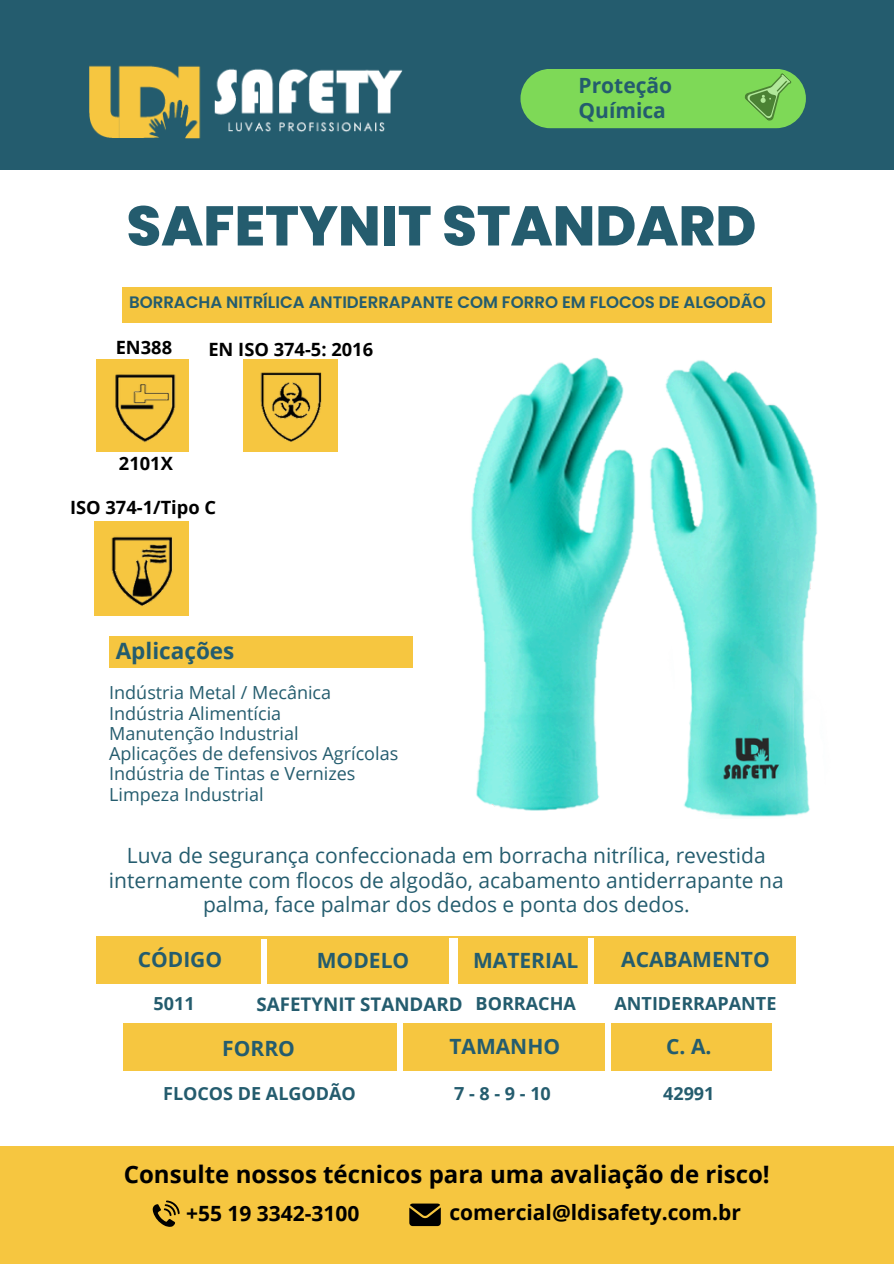
<style>
.page{position:relative;width:894px;height:1264px;background:#fff}
.page>*{position:absolute;margin:0;border:0;box-sizing:border-box;transform-origin:0 0}
.t1{font:800 55.8px "Poppins";color:#245c6e}
.t2{font:700 24px "Open Sans";color:#000}
.t3{font:700 22.5px "Open Sans";color:#245c6e}
.t4{font:21px/24.8px "Open Sans";color:#245c6e;text-align:center}
.t5{font:700 21px/24.8px "Open Sans";color:#245c6e}
.t6{font:700 21px "Open Sans";color:#000}
.t7{font:700 18.75px "Open Sans";color:#245c6e}
.t8{font:700 18.3px "Open Sans";color:#000}
.t9{font:18px/20.2px "Open Sans";color:#245c6e}
.t10{font:700 18px "Open Sans";color:#245c6e}
.t11{font:600 16.65px "Poppins";color:#245c6e}
</style>
<div class="page">
<div style="left:0;top:0;width:893px;height:170px;background:#245c6e"></div>
<img style="left:89px;top:65px;width:313px;height:73px">
<div style="left:122px;top:287px;width:649px;height:36px;background:#f6c640"></div>
<div style="left:96px;top:359px;width:92px;height:92px;background:#f6c640"></div>
<div style="left:109px;top:636px;width:303px;height:32px;background:#f6c640"></div>
<div style="left:96px;top:936px;width:700px;height:48px;background:#f6c640"></div>
<div style="left:123px;top:1023px;width:648px;height:48px;background:#f6c640"></div>
<div style="left:261px;top:938px;width:5px;height:48px;background:#fff"></div>
<div style="left:449px;top:938px;width:9px;height:47px;background:#fff"></div>
<div style="left:588px;top:938px;width:6px;height:47px;background:#fff"></div>
<div style="left:397px;top:1023px;width:5px;height:48px;background:#fff"></div>
<div style="left:605px;top:1023px;width:6px;height:48px;background:#fff"></div>
<div style="left:520px;top:69px;width:285px;height:59px;background:#7ed957;border-radius:30px"></div>
<div style="left:0;top:1146px;width:893px;height:117px;background:#f6c640"></div>
<svg style="left:152px;top:1200px;width:27px;height:27px"></svg>
<svg style="left:409px;top:1203px;width:31px;height:22px"></svg>
<img style="left:98px;top:359px;width:91px;height:93px">
<img style="left:412px;top:357px;width:406px;height:460px">
<svg style="left:744px;top:69px;width:57px;height:54px"></svg>
<div style="left:94px;top:521px;width:94px;height:95px;background:#f6c640"></div>
<img style="left:111px;top:536px;width:62px;height:70px">
<div style="left:243px;top:359px;width:95px;height:92px;background:#f6c640"></div>
<img style="left:260px;top:372px;width:62px;height:70px">
<h3 class="t5" style="left:578px;top:72px;width:95px">Proteção<br>Química</h3>
<h6 class="t1" style="left:126px;top:187px;width:631px">SAFETYNIT STANDARD</h6>
<p class="t11" style="left:129px;top:290px;width:638px">BORRACHA NITRÍLICA ANTIDERRAPANTE COM FORRO EM FLOCOS DE ALGODÃO</p>
<p class="t8" style="left:116px;top:335px;width:58px">EN388</p>
<h2 class="t8" style="left:208px;top:336px;width:166px">EN ISO 374-5: 2016</h2>
<p class="t8" style="left:119px;top:451px;width:55px">2101X</p>
<h6 class="t8" style="left:70px;top:494px;width:148px">ISO 374-1/Tipo C</h6>
<h6 class="t3" style="left:116px;top:635px;width:120px">Aplicações</h6>
<p class="t9" style="left:109px;top:682px;width:223px">Indústria Metal / Mecânica</p>
<p class="t9" style="left:109px;top:702px;width:173px">Indústria Alimentícia</p>
<h2 class="t9" style="left:109px;top:722px;width:191px">Manutenção Industrial</h2>
<p class="t9" style="left:109px;top:743px;width:290px">Aplicações de defensivos Agrícolas<br>Indústria de Tintas e Vernizes<br>Limpeza Industrial</p>
<p class="t4" style="left:109px;top:842px;width:676px">Luva de segurança confeccionada em borracha nitrílica, revestida internamente com flocos de algodão, acabamento antiderrapante na palma, face palmar dos dedos e ponta dos dedos.</p>
<p class="t5" style="left:138px;top:946px;width:86px">CÓDIGO</p>
<p class="t5" style="left:317px;top:947px;width:94px">MODELO</p>
<p class="t5" style="left:473px;top:947px;width:107px">MATERIAL</p>
<h5 class="t5" style="left:621px;top:946px;width:150px">ACABAMENTO</h5>
<h3 class="t10" style="left:154px;top:990px;width:43px">5011</h3>
<p class="t7" style="left:256px;top:990px;width:207px">SAFETYNIT STANDARD</p>
<h6 class="t10" style="left:475px;top:990px;width:102px">BORRACHA</h6>
<h6 class="t10" style="left:614px;top:990px;width:163px">ANTIDERRAPANTE</h6>
<h3 class="t5" style="left:222px;top:1035px;width:74px">FORRO</h3>
<h3 class="t5" style="left:449px;top:1033px;width:112px">TAMANHO</h3>
<h3 class="t5" style="left:666px;top:1033px;width:47px">C. A.</h3>
<h6 class="t10" style="left:163px;top:1080px;width:194px">FLOCOS DE ALGODÃO</h6>
<h3 class="t10" style="left:454px;top:1080px;width:98px">7 - 8 - 9 - 10</h3>
<h3 class="t10" style="left:663px;top:1080px;width:53px">42991</h3>
<h6 class="t2" style="left:124px;top:1157px;width:647px">Consulte nossos técnicos para uma avaliação de risco!</h6>
<p class="t6" style="left:186px;top:1198px;width:175px">+55 19 3342-3100</p>
<p class="t6" style="left:449px;top:1197px;width:293px">comercial@ldisafety.com.br</p>
</div>
